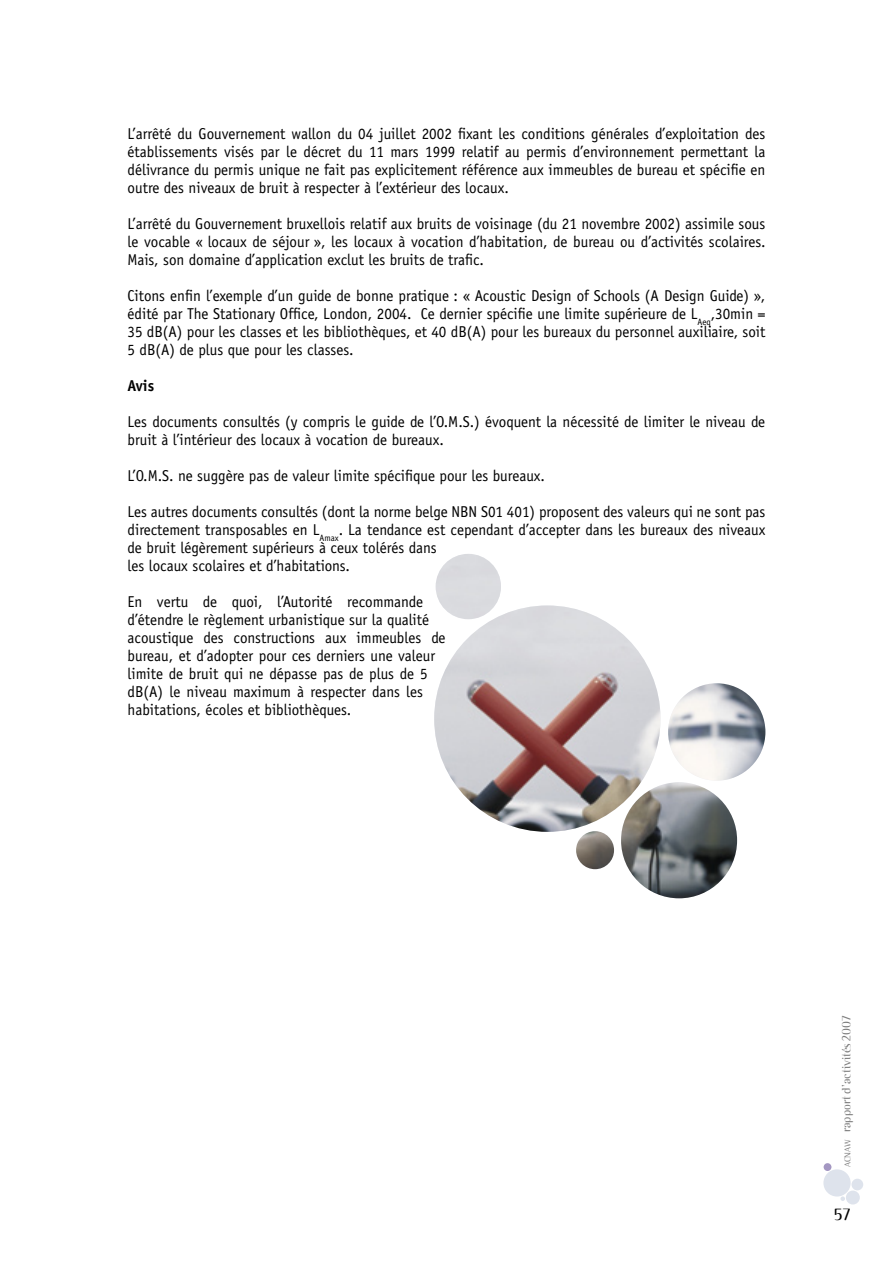
<style>
.page{position:relative;width:893px;height:1263px;background:#fff}
.page>*{position:absolute;margin:0;border:0;box-sizing:border-box;transform-origin:0 0}
.t1{font:300 16.5px "Binary ITC";color:#000}
.t2{font:15.75px/18px "Officina Sans";color:#000;text-align:justify;scale:.96 1}
.t3{font:700 15.75px "Officina Sans";color:#000;scale:.96 1}
.t4{font:300 12px "Binary ITC";color:#7c7c7c}
.s1{font-size:8.4px}
</style>
<div class="page">
<div style="left:823px;top:1169px;width:28px;height:27px;background:#dee3ec;border-radius:50%"></div>
<div style="left:824px;top:1163px;width:7px;height:8px;background:#a497c2;border-radius:50%"></div>
<div style="left:846px;top:1190px;width:14px;height:14px;background:#dee3ec;border-radius:50%"></div>
<div style="left:851px;top:1179px;width:12px;height:11px;background:#dee3ec;border-radius:50%"></div>
<svg style="left:840px;top:1196px;width:5px;height:5px"></svg>
<img style="left:434px;top:554px;width:331px;height:344px">
<p class="t2" style="left:128px;top:125px;width:666px">L’arrêté du Gouvernement wallon du 04 juillet 2002 fixant les conditions générales d’exploitation des établissements visés par le décret du 11 mars 1999 relatif au permis d’environnement permettant la délivrance du permis unique ne fait pas explicitement référence aux immeubles de bureau et spécifie en outre des niveaux de bruit à respecter à l’extérieur des locaux.</p>
<p class="t2" style="left:128px;top:215px;width:666px">L’arrêté du Gouvernement bruxellois relatif aux bruits de voisinage (du 21 novembre 2002) assimile sous le vocable « locaux de séjour », les locaux à vocation d’habitation, de bureau ou d’activités scolaires.<br>Mais, son domaine d’application exclut les bruits de trafic.</p>
<p class="t2" style="left:128px;top:287px;width:666px">Citons enfin l’exemple d’un guide de bonne pratique : « Acoustic Design of Schools (A Design Guide) », édité par The Stationary Office, London, 2004. Ce dernier spécifie une limite supérieure de L<sub>Aeq</sub>,30min = 35 dB(A) pour les classes et les bibliothèques, et 40 dB(A) pour les bureaux du personnel auxiliaire, soit 5 dB(A) de plus que pour les classes.</p>
<p class="t3" style="left:128px;top:376px;width:29px">Avis</p>
<p class="t2" style="left:128px;top:413px;width:666px">Les documents consultés (y compris le guide de l’O.M.S.) évoquent la nécessité de limiter le niveau de bruit à l’intérieur des locaux à vocation de bureaux.</p>
<p class="t2" style="left:128px;top:467px;width:436px">L’O.M.S. ne suggère pas de valeur limite spécifique pour les bureaux.</p>
<p class="t2" style="left:128px;top:503px;width:666px;text-align:left">Les autres documents consultés (dont la norme belge NBN S01 401) proposent des valeurs qui ne sont pas directement transposables en L<sub>Amax</sub>. La tendance est cependant d’accepter dans les bureaux des niveaux de bruit légèrement supérieurs à ceux tolérés dans<br>les locaux scolaires et d’habitations.</p>
<p class="t2" style="left:128px;top:593px;width:333px;text-align:left">En vertu de quoi, l’Autorité recommande d’étendre le règlement urbanistique sur la qualité acoustique des constructions aux immeubles de bureau, et d’adopter pour ces derniers une valeur limite de bruit qui ne dépasse pas de plus de 5 dB(A) le niveau maximum à respecter dans les habitations, écoles et bibliothèques.</p>
<p class="t4" style="left:839px;top:1167px;width:153px;rotate:-90deg"><span class="s1">ACNAW</span> rapport d’activités 2007</p>
<p class="t1" style="left:834px;top:1205px;width:18px">57</p>
</div>
